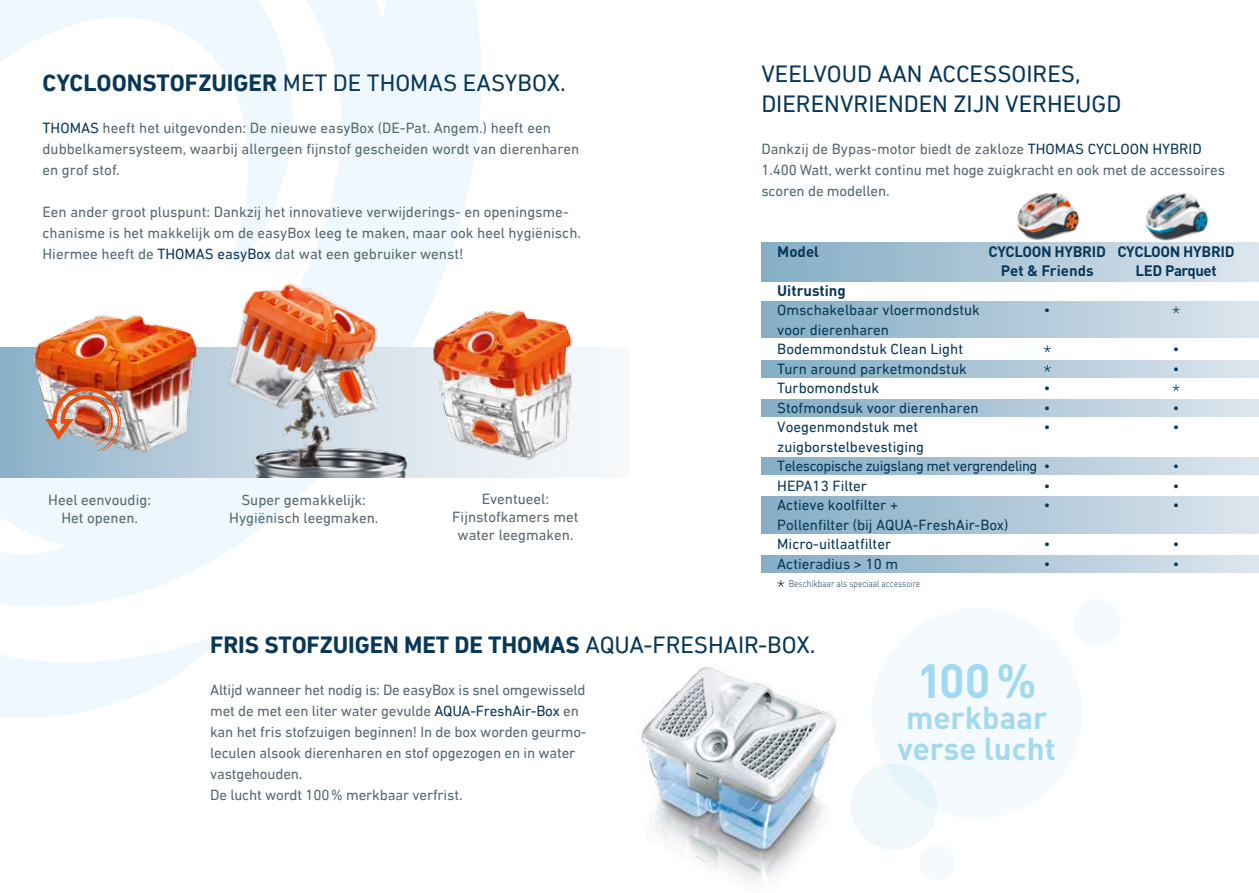
<style>
.page{position:relative;width:1259px;height:893px;background:#fff}
.page>*{position:absolute;margin:0;border:0;box-sizing:border-box;transform-origin:0 0}
.t1{font:700 47.4px "DIN Pro";color:#a2d9ef}
.t2{font:700 31.2px/31px "DIN Pro";color:#a2d9ef}
.t3{font:24px/30px "DIN Next LT Pro";color:#083757}
.t4{font:700 24px "DIN Next LT Pro";letter-spacing:-.005em;color:#083757}
.t5{font:15px/21px "DIN Next LT Pro";color:#556870}
.t6{font:15px/19.5px "DIN Next LT Pro";color:#083757}
.t7{font:700 15px/19.5px "DIN Pro";letter-spacing:-.02em;color:#083757;text-align:center}
.t8{font:700 15px "DIN Pro";color:#083757}
.t9{font:300 9.75px "DIN Pro";color:#083757;scale:.85 1}
.s1{font-weight:700}
.s2{color:#083757}
.s3{font-weight:400}
</style>
<div class="page">
<svg style="left:0;top:0;width:481px;height:718px"></svg>
<svg style="left:0;top:348px;width:602px;height:130px"></svg>
<div style="left:871px;top:607px;width:211px;height:211px;background:#f4fafd;border-radius:50%"></div>
<div style="left:850px;top:763px;width:87px;height:87px;background:#eaf6fc;border-radius:50%"></div>
<div style="left:1073px;top:599px;width:48px;height:48px;background:#f4fafd;border-radius:50%"></div>
<div style="left:919px;top:844px;width:36px;height:36px;background:#f4fafd;border-radius:50%"></div>
<img style="left:638px;top:667px;width:236px;height:216px">
<div style="left:761px;top:301px;width:498px;height:37px;background:linear-gradient(to right,#83acc5,#dce4ed)"></div>
<div style="left:761px;top:360px;width:498px;height:17px;background:linear-gradient(to right,#83acc5,#dce4ed)"></div>
<div style="left:761px;top:399px;width:498px;height:17px;background:linear-gradient(to right,#83acc5,#dce4ed)"></div>
<div style="left:761px;top:458px;width:498px;height:17px;background:linear-gradient(to right,#83acc5,#dce4ed)"></div>
<div style="left:761px;top:497px;width:498px;height:36px;background:linear-gradient(to right,#83acc5,#dce4ed)"></div>
<div style="left:761px;top:555px;width:498px;height:17px;background:linear-gradient(to right,#83acc5,#dce4ed)"></div>
<div style="left:761px;top:242px;width:498px;height:39px;background:linear-gradient(to right,#83acc5,#dce4ed)"></div>
<svg style="left:1043px;top:345px;width:8px;height:7px"></svg>
<svg style="left:1043px;top:365px;width:8px;height:7px"></svg>
<svg style="left:1172px;top:306px;width:7px;height:7px"></svg>
<svg style="left:1172px;top:384px;width:7px;height:7px"></svg>
<svg style="left:777px;top:580px;width:7px;height:7px"></svg>
<img style="left:196px;top:279px;width:225px;height:199px">
<img style="left:417px;top:293px;width:175px;height:174px">
<img style="left:18px;top:293px;width:193px;height:164px">
<img style="left:46px;top:361px;width:76px;height:90px">
<img style="left:989px;top:192px;width:97px;height:51px">
<img style="left:1117px;top:193px;width:96px;height:50px">
<h3 class="t3" style="left:43px;top:67px;width:525px"><span class="s1">CYCLOONSTOFZUIGER</span> MET DE THOMAS EASYBOX.</h3>
<p class="t5" style="left:43px;top:117px;width:538px"><span class="s2">THOMAS</span> heeft het uitgevonden: De nieuwe easyBox (DE-Pat. Angem.) heeft een dubbelkamersysteem, waarbij allergeen fijnstof gescheiden wordt van dierenharen en grof stof.</p>
<p class="t5" style="left:43px;top:201px;width:540px">Een ander groot pluspunt: Dankzij het innovatieve verwijderings- en openingsme&shy;chanisme is het makkelijk om de easyBox leeg te maken, maar ook heel hygiënisch.<br>Hiermee heeft de <span class="s2">THOMAS easyBox</span> dat wat een gebruiker wenst!</p>
<p class="t5" style="left:48px;top:491px;width:104px;line-height:18px;text-align:center">Heel eenvoudig:<br>Het openen.</p>
<p class="t5" style="left:229px;top:491px;width:151px;line-height:18px;text-align:center">Super gemakkelijk:<br>Hygiënisch leegmaken.</p>
<p class="t5" style="left:452px;top:489px;width:128px;line-height:18px;text-align:center">Eventueel:<br>Fijnstofkamers met water leegmaken.</p>
<h3 class="t3" style="left:761px;top:58px;width:361px">VEELVOUD AAN ACCESSOIRES,<br>DIERENVRIENDEN ZIJN VERHEUGD</h3>
<p class="t5" style="left:761px;top:138px;width:465px">Dankzij de Bypas-motor biedt de zakloze <span class="s2">THOMAS CYCLOON HYBRID<br></span>1.400 Watt, werkt continu met hoge zuigkracht en ook met de accessoires scoren de modellen.</p>
<p class="t7" style="left:988px;top:240px;width:119px">CYCLOON HYBRID<br>Pet &amp; Friends</p>
<p class="t6" style="left:1044px;top:300px;width:8px">•</p>
<p class="t7" style="left:777px;top:240px;width:43px">Model</p>
<p class="t8" style="left:777px;top:278px;width:70px">Uitrusting</p>
<p class="t6" style="left:777px;top:300px;width:275px">Omschakelbaar vloermondstuk<br>voor dierenharen<br>Bodemmondstuk Clean Light<br>Turn around parketmondstuk<br>Turbomondstuk<br>Stofmondsuk voor dierenharen<br>Voegenmondstuk met zuigborstelbevestiging<br>Telescopische zuigslang met vergrendeling •<br>HEPA13 Filter<br>Actieve koolfilter +<br>Pollenfilter (bij AQUA-FreshAir-Box)<br>Micro-uitlaatfilter<br>Actieradius &gt; 10 m</p>
<p class="t6" style="left:1044px;top:378px;width:8px;text-align:justify">• • •</p>
<p class="t6" style="left:1044px;top:476px;width:8px">• •</p>
<p class="t6" style="left:1044px;top:534px;width:8px">• •</p>
<p class="t9" style="left:788px;top:576px;width:156px">Beschikbaar als speciaal accessoire</p>
<p class="t7" style="left:1117px;top:240px;width:119px">CYCLOON HYBRID<br>LED Parquet</p>
<p class="t6" style="left:1172px;top:339px;width:8px">• •</p>
<p class="t6" style="left:1172px;top:398px;width:8px">• •</p>
<p class="t6" style="left:1172px;top:456px;width:8px;text-align:justify">• • •</p>
<p class="t6" style="left:1172px;top:534px;width:8px">• •</p>
<h3 class="t4" style="left:210px;top:630px;width:606px">FRIS STOFZUIGEN MET DE THOMAS <span class="s3">AQUA-FRESHAIR-BOX.</span></h3>
<p class="t5" style="left:210px;top:679px;width:378px">Altijd wanneer het nodig is: De easyBox is snel omgewisseld met de met een liter water gevulde <span class="s2">AQUA-FreshAir-Box</span> en kan het fris stofzuigen beginnen! In de box worden geurmo&shy;leculen alsook dierenharen en stof opgezogen en in water vastgehouden.<br>De lucht wordt 100% merkbaar verfrist.</p>
<h1 class="t1" style="left:916px;top:641px;width:121px">100%</h1>
<h2 class="t2" style="left:897px;top:699px;width:160px">merkbaar verse lucht</h2>
</div>
